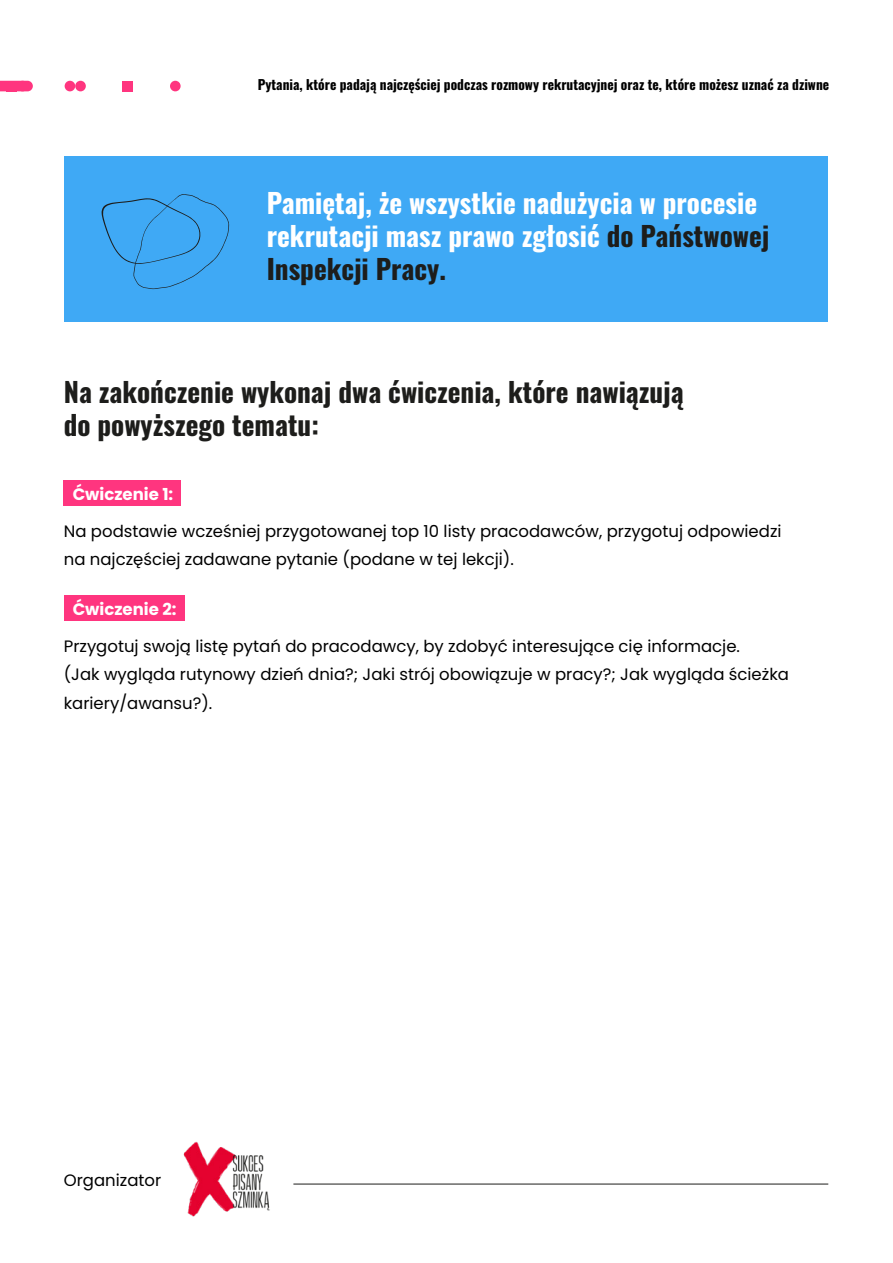
<style>
.page{position:relative;width:893px;height:1263px;background:#fff}
.page>*{position:absolute;margin:0;border:0;box-sizing:border-box;transform-origin:0 0}
.t1{font:27.15px/32.7px "Oswald";color:#fff}
.t2{font:27.15px/32.7px "Oswald";color:#1d1d1b}
.t3{font:16.5px/28.5px "Poppins";color:#000}
.t4{font:700 16.5px "Poppins";color:#fff}
.t5{font:13.5px "Oswald";color:#000}
.s1{color:#1d1d1b}
</style>
<div class="page">
<div style="left:65px;top:157px;width:763px;height:165px;background:#3fa9f5"></div>
<svg style="left:102px;top:194px;width:127px;height:95px"></svg>
<hr style="left:293px;top:1184px;width:535px;height:1px;background:#1d1d1b">
<img style="left:183px;top:1141px;width:87px;height:76px">
<div style="left:64px;top:480px;width:117px;height:26px;background:#ff357f"></div>
<div style="left:64px;top:595px;width:121px;height:26px;background:#ff357f"></div>
<svg style="left:0;top:81px;width:33px;height:10px"></svg>
<div style="left:123px;top:81px;width:10px;height:10px;background:#ff357f"></div>
<div style="left:7px;top:81px;width:10px;height:10px;background:#ff357f"></div>
<div style="left:17px;top:81px;width:11px;height:10px;background:#ff357f;border-radius:5px"></div>
<div style="left:170px;top:81px;width:11px;height:10px;background:#ff357f;border-radius:5px"></div>
<div style="left:65px;top:81px;width:10px;height:10px;background:#ff357f;border-radius:5px"></div>
<div style="left:75px;top:81px;width:11px;height:10px;background:#ff357f;border-radius:5px"></div>
<p class="t5" style="left:258px;top:73px;width:573px">Pytania, które padają najczęściej podczas rozmowy rekrutacyjnej oraz te, które możesz uznać za dziwne</p>
<h1 class="t1" style="left:267px;top:184px;width:504px">Pamiętaj, że wszystkie nadużycia w procesie rekrutacji masz prawo zgłosić <span class="s1">do Państwowej<br>Inspekcji Pracy.</span></h1>
<h1 class="t2" style="left:64px;top:373px;width:621px">Na zakończenie wykonaj dwa ćwiczenia, które nawiązują do powyższego tematu:</h1>
<p class="t4" style="left:73px;top:484px;width:102px">Ćwiczenie 1:</p>
<p class="t3" style="left:64px;top:517px;width:719px">Na podstawie wcześniej przygotowanej top 10 listy pracodawców, przygotuj odpowiedzi na najczęściej zadawane pytanie (podane w tej lekcji).</p>
<p class="t4" style="left:73px;top:599px;width:105px">Ćwiczenie 2:</p>
<p class="t3" style="left:64px;top:632px;width:727px">Przygotuj swoją listę pytań do pracodawcy, by zdobyć interesujące cię informacje.<br>(Jak wygląda rutynowy dzień dnia?; Jaki strój obowiązuje w pracy?; Jak wygląda ścieżka kariery/awansu?).</p>
<p class="t3" style="left:64px;top:1166px;width:99px">Organizator</p>
</div>
